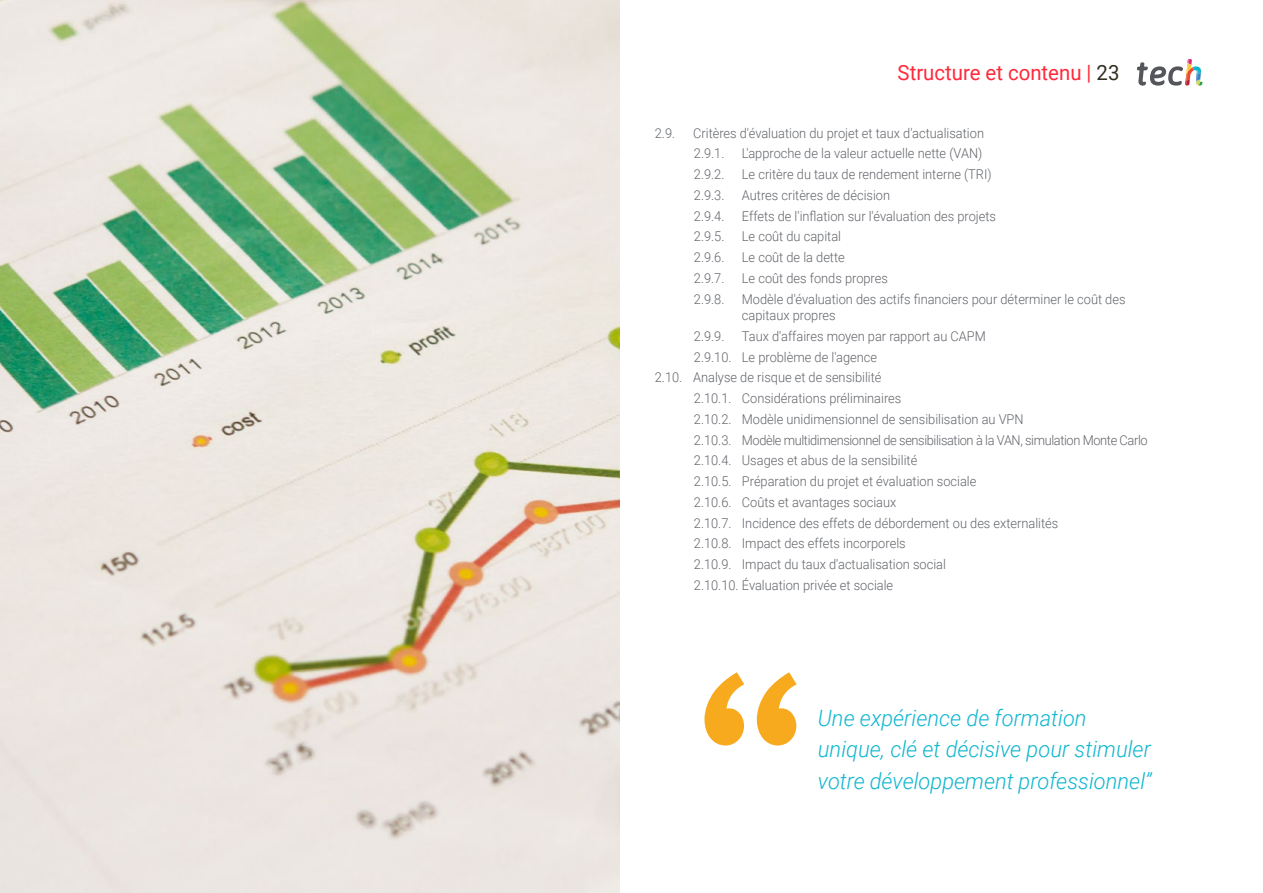
<style>
.page{position:relative;width:1263px;height:893px;background:#fff}
.page>*{position:absolute;margin:0;border:0;box-sizing:border-box;transform-origin:0 0}
.t1{font:italic 300 22.5px/31.5px "Roboto";color:#0fb6cf}
.t2{font:21px "Roboto";color:#ff293a}
.t3{font:300 13.5px/20.7px "Roboto";color:#61646a;scale:.95 1}
.t4{font:300 13.5px "Roboto";letter-spacing:-.03em;color:#61646a;scale:.95 1}
.s1{color:#312e20}
</style>
<div class="page">
<svg style="left:704px;top:672px;width:93px;height:73px"></svg>
<svg style="left:1137px;top:59px;width:65px;height:27px"></svg>
<img style="left:0;top:0;width:620px;height:893px">
<h2 class="t2" style="left:898px;top:57px;width:223px">Structure et contenu | <span class="s1">23</span></h2>
<p class="t3" style="left:655px;top:122px;width:23px">2.9.</p>
<p class="t3" style="left:693px;top:122px;width:308px">Critères d'évaluation du projet et taux d'actualisation<br>2.9.1.</p>
<p class="t3" style="left:742px;top:143px;width:255px">L'approche de la valeur actuelle nette (VAN)</p>
<p class="t3" style="left:694px;top:164px;width:34px">2.9.2.</p>
<p class="t3" style="left:742px;top:164px;width:264px">Le critère du taux de rendement interne (TRI)</p>
<p class="t3" style="left:694px;top:184px;width:34px">2.9.3.</p>
<p class="t3" style="left:742px;top:184px;width:158px">Autres critères de décision</p>
<p class="t3" style="left:694px;top:205px;width:34px">2.9.4.</p>
<p class="t3" style="left:742px;top:205px;width:269px">Effets de l'inflation sur l'évaluation des projets</p>
<p class="t3" style="left:694px;top:226px;width:34px">2.9.5.</p>
<p class="t3" style="left:742px;top:226px;width:106px">Le coût du capital</p>
<p class="t3" style="left:694px;top:247px;width:34px">2.9.6.</p>
<p class="t3" style="left:742px;top:247px;width:110px">Le coût de la dette</p>
<p class="t3" style="left:694px;top:267px;width:34px">2.9.7.</p>
<p class="t3" style="left:742px;top:267px;width:155px">Le coût des fonds propres</p>
<p class="t3" style="left:694px;top:288px;width:34px">2.9.8.</p>
<p class="t3" style="left:742px;top:290px;width:405px;line-height:16.5px">Modèle d'évaluation des actifs financiers pour déterminer le coût des capitaux propres</p>
<p class="t3" style="left:694px;top:325px;width:34px">2.9.9.</p>
<p class="t3" style="left:742px;top:325px;width:258px">Taux d'affaires moyen par rapport au CAPM</p>
<p class="t3" style="left:694px;top:346px;width:194px">2.9.10. Le problème de l'agence</p>
<p class="t3" style="left:655px;top:367px;width:240px">2.10. Analyse de risque et de sensibilité</p>
<p class="t3" style="left:694px;top:388px;width:220px">2.10.1. Considérations préliminaires</p>
<p class="t3" style="left:694px;top:408px;width:349px">2.10.2. Modèle unidimensionnel de sensibilisation au VPN</p>
<p class="t4" style="left:694px;top:430px;width:479px">2.10.3. Modèle multidimensionnel de sensibilisation à la VAN, simulation Monte Carlo</p>
<p class="t3" style="left:694px;top:450px;width:237px">2.10.4. Usages et abus de la sensibilité</p>
<p class="t3" style="left:694px;top:471px;width:299px">2.10.5. Préparation du projet et évaluation sociale</p>
<p class="t3" style="left:694px;top:491px;width:215px">2.10.6. Coûts et avantages sociaux</p>
<p class="t3" style="left:694px;top:512px;width:385px">2.10.7. Incidence des effets de débordement ou des externalités</p>
<p class="t3" style="left:694px;top:533px;width:224px">2.10.8. Impact des effets incorporels</p>
<p class="t3" style="left:694px;top:554px;width:267px">2.10.9. Impact du taux d'actualisation social</p>
<p class="t3" style="left:694px;top:574px;width:211px">2.10.10. Évaluation privée et sociale</p>
<h1 class="t1" style="left:818px;top:701px;width:335px">Une expérience de formation unique, clé et décisive pour stimuler votre développement professionnel”</h1>
</div>
